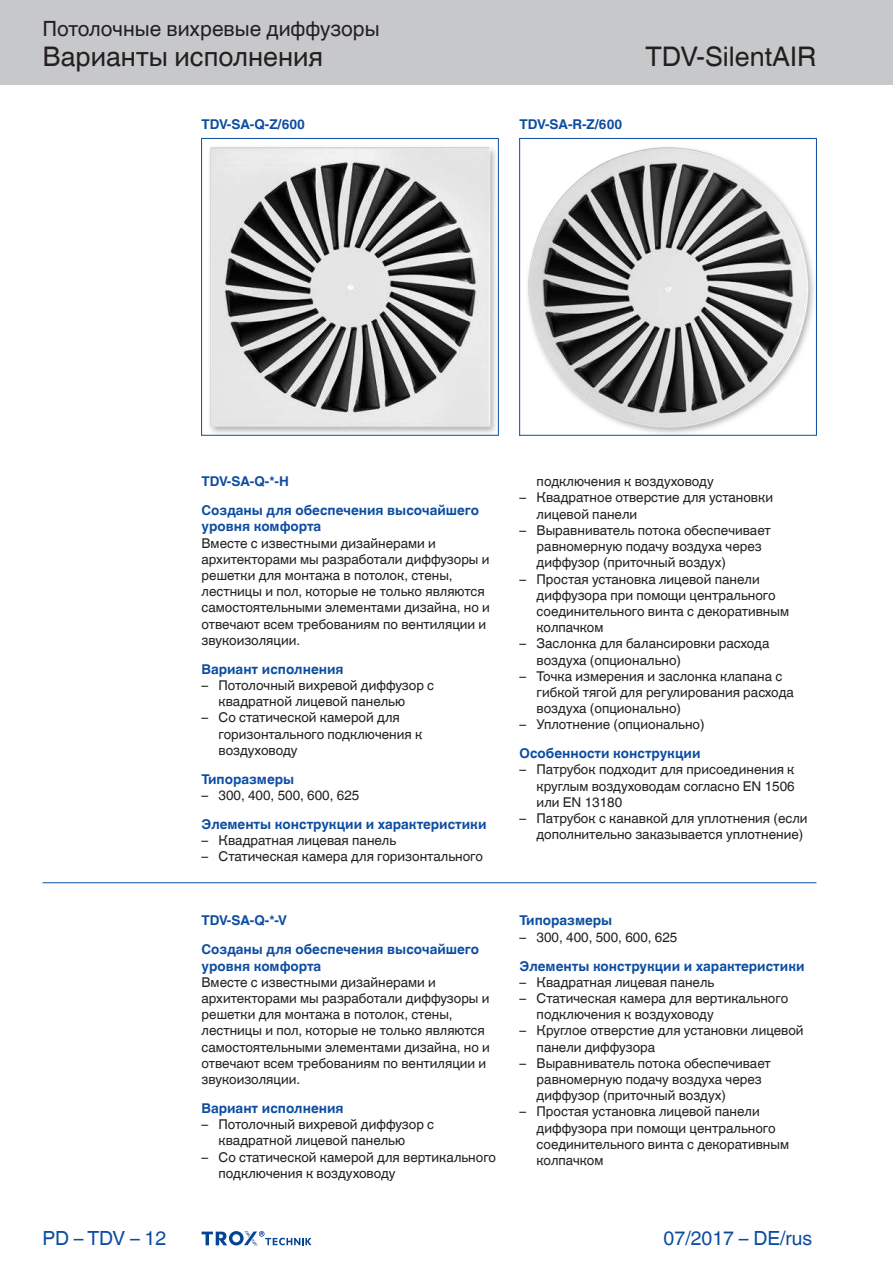
<style>
.page{position:relative;width:893px;height:1263px;background:#fff}
.page>*{position:absolute;margin:0;border:0;box-sizing:border-box;transform-origin:0 0}
.t1{font:27px "TROX Helvetica";color:#231f20}
.t2{font:21px "TROX Helvetica";color:#231f20}
.t3{font:19.5px "TROX Helvetica";color:#0d4da1}
.t4{font:13.5px/16.2px "TROX Helvetica";color:#231f20}
.t5{font:700 13.5px/29px "TROX Helvetica";color:#0d4da1}
</style>
<div class="page">
<div style="left:0;top:0;width:893px;height:85px;background:#c7c8ca"></div>
<hr style="left:43px;top:882px;width:773px;height:1px;background:#0d4da1">
<svg style="left:202px;top:1231px;width:110px;height:15px"></svg>
<img style="left:202px;top:139px;width:296px;height:296px">
<img style="left:520px;top:139px;width:296px;height:296px">
<hr style="left:201px;top:138px;width:1px;height:298px;background:#0d4da1">
<hr style="left:498px;top:138px;width:1px;height:298px;background:#0d4da1">
<hr style="left:201px;top:138px;width:297px;height:1px;background:#0d4da1">
<hr style="left:201px;top:435px;width:297px;height:1px;background:#0d4da1">
<hr style="left:519px;top:138px;width:1px;height:298px;background:#0d4da1">
<hr style="left:816px;top:138px;width:1px;height:298px;background:#0d4da1">
<hr style="left:519px;top:138px;width:297px;height:1px;background:#0d4da1">
<hr style="left:519px;top:435px;width:297px;height:1px;background:#0d4da1">
<h2 class="t2" style="left:43px;top:17px;width:339px">Потолочные вихревые диффузоры</h2>
<h1 class="t1" style="left:43px;top:41px;width:282px">Варианты исполнения</h1>
<h1 class="t1" style="left:646px;top:41px;width:172px">TDV-SilentAIR</h1>
<p class="t5" style="left:202px;top:110px;width:105px">TDV-SA-Q-Z/600</p>
<p class="t5" style="left:520px;top:110px;width:104px">TDV-SA-R-Z/600</p>
<h3 class="t3" style="left:43px;top:1227px;width:125px">PD – TDV – 12</h3>
<p class="t5" style="left:202px;top:467px;width:279px">TDV-SA-Q-*-H<br>Созданы для обеспечения высочайшего</p>
<p class="t5" style="left:202px;top:512px;width:121px">уровня комфорта</p>
<p class="t4" style="left:202px;top:535px;width:290px">Вместе с известными дизайнерами и архитекторами мы разработали диффузоры и решетки для монтажа в потолок, стены, лестницы и пол, которые не только являются самостоятельными элементами дизайна, но и отвечают всем требованиям по вентиляции и звукоизоляции.</p>
<p class="t5" style="left:202px;top:655px;width:144px">Вариант исполнения</p>
<p class="t4" style="left:219px;top:677px;width:217px;text-indent:-17px">– Потолочный вихревой диффузор с квадратной лицевой панелью</p>
<p class="t4" style="left:219px;top:710px;width:205px;text-indent:-17px">– Со статической камерой для горизонтального подключения к воздуховоду</p>
<p class="t5" style="left:202px;top:765px;width:94px">Типоразмеры</p>
<p class="t4" style="left:202px;top:787px;width:159px">– 300, 400, 500, 600, 625</p>
<p class="t5" style="left:202px;top:810px;width:286px">Элементы конструкции и характеристики</p>
<p class="t4" style="left:202px;top:832px;width:196px">– Квадратная лицевая панель</p>
<p class="t4" style="left:202px;top:849px;width:283px">– Статическая камера для горизонтального</p>
<p class="t5" style="left:202px;top:906px;width:279px">TDV-SA-Q-*-V<br>Созданы для обеспечения высочайшего</p>
<p class="t5" style="left:202px;top:951px;width:121px">уровня комфорта</p>
<p class="t4" style="left:202px;top:974px;width:290px">Вместе с известными дизайнерами и архитекторами мы разработали диффузоры и решетки для монтажа в потолок, стены, лестницы и пол, которые не только являются самостоятельными элементами дизайна, но и отвечают всем требованиям по вентиляции и звукоизоляции.</p>
<p class="t5" style="left:202px;top:1094px;width:144px">Вариант исполнения</p>
<p class="t4" style="left:219px;top:1116px;width:217px;text-indent:-17px">– Потолочный вихревой диффузор с квадратной лицевой панелью</p>
<p class="t4" style="left:219px;top:1149px;width:279px;text-indent:-17px">– Со статической камерой для вертикального подключения к воздуховоду</p>
<p class="t4" style="left:537px;top:473px;width:179px">подключения к воздуховоду</p>
<p class="t4" style="left:537px;top:490px;width:238px;text-indent:-17px">– Квадратное отверстие для установки лицевой панели</p>
<p class="t4" style="left:537px;top:522px;width:236px;text-indent:-17px">– Выравниватель потока обеспечивает равномерную подачу воздуха через диффузор (приточный воздух)</p>
<p class="t4" style="left:537px;top:571px;width:254px;text-indent:-17px">– Простая установка лицевой панели диффузора при помощи центрального соединительного винта с декоративным колпачком</p>
<p class="t4" style="left:537px;top:635px;width:234px;text-indent:-17px">– Заслонка для балансировки расхода воздуха (опционально)</p>
<p class="t4" style="left:537px;top:668px;width:259px;text-indent:-17px">– Точка измерения и заслонка клапана с гибкой тягой для регулирования расхода воздуха (опционально)</p>
<p class="t4" style="left:520px;top:716px;width:187px">– Уплотнение (опционально)</p>
<p class="t5" style="left:520px;top:739px;width:182px">Особенности конструкции</p>
<p class="t4" style="left:537px;top:762px;width:260px;text-align:justify;text-indent:-17px">– Патрубок подходит для присоединения к круглым воздуховодам согласно EN 1506 или EN 13180</p>
<p class="t4" style="left:537px;top:810px;width:272px;text-indent:-17px">– Патрубок с канавкой для уплотнения (если дополнительно заказывается уплотнение)</p>
<p class="t5" style="left:520px;top:906px;width:94px">Типоразмеры</p>
<p class="t4" style="left:520px;top:929px;width:159px">– 300, 400, 500, 600, 625</p>
<p class="t5" style="left:520px;top:951px;width:286px">Элементы конструкции и характеристики</p>
<p class="t4" style="left:520px;top:974px;width:196px">– Квадратная лицевая панель</p>
<p class="t4" style="left:537px;top:990px;width:253px;text-indent:-17px">– Статическая камера для вертикального подключения к воздуховоду</p>
<p class="t4" style="left:537px;top:1022px;width:268px;text-indent:-17px">– Круглое отверстие для установки лицевой панели диффузора</p>
<p class="t4" style="left:537px;top:1055px;width:236px;text-indent:-17px">– Выравниватель потока обеспечивает равномерную подачу воздуха через диффузор (приточный воздух)</p>
<p class="t4" style="left:537px;top:1103px;width:254px;text-indent:-17px">– Простая установка лицевой панели диффузора при помощи центрального соединительного винта с декоративным колпачком</p>
<h3 class="t3" style="left:664px;top:1227px;width:150px">07/2017 – DE/rus</h3>
</div>
